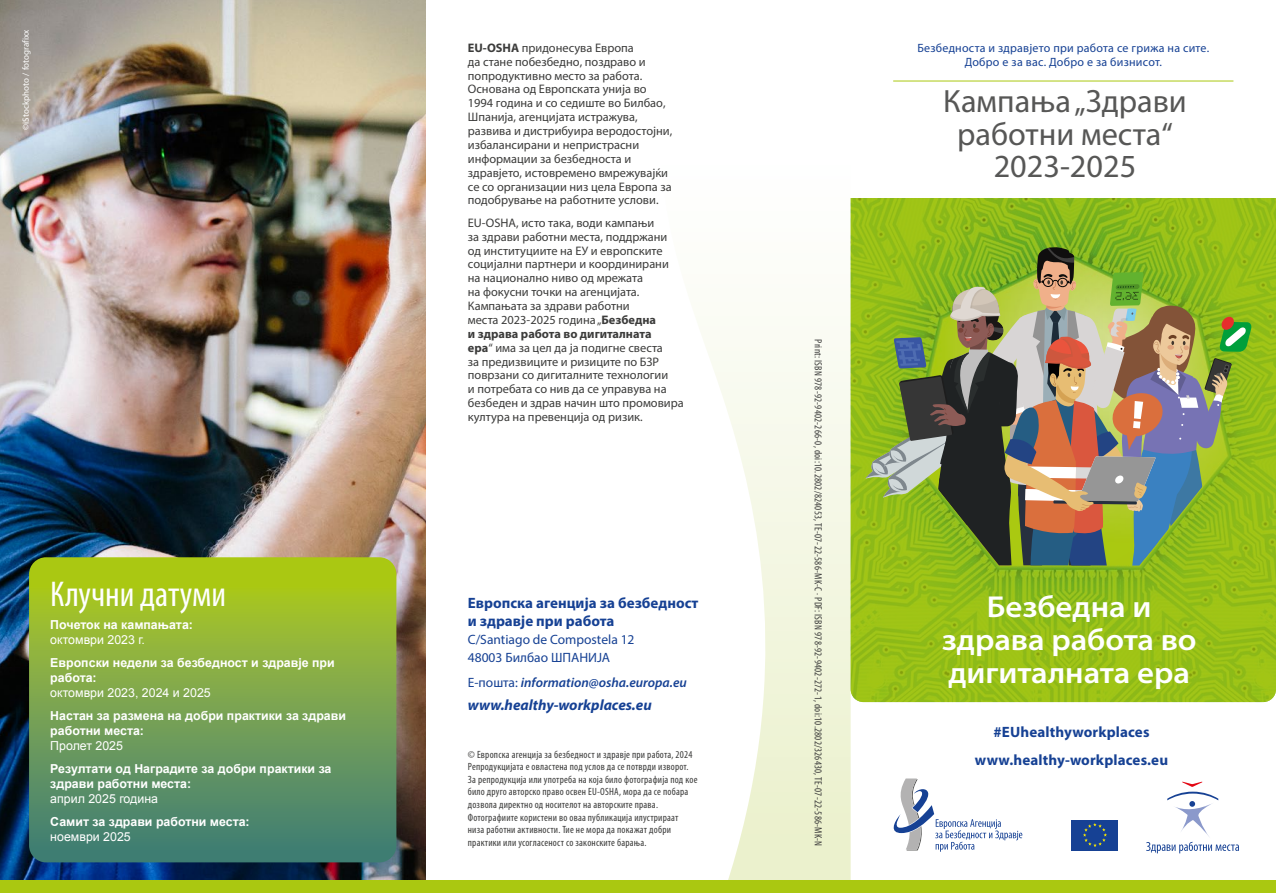
<style>
.page{position:relative;width:1276px;height:893px;background:#fff}
.page>*{position:absolute;margin:0;border:0;box-sizing:border-box;transform-origin:0 0}
.Title_H1{font:condensed 36px "Myriad Pro";color:#fff}
.Healthy_Worplaces_Ca{font:32.25px/32.2px "Myriad Pro";color:#575756;text-align:center}
.logotext-grigio{font:600 semi-expanded 30.3px/33.3px "Myriad Pro";color:#fff;text-align:center}
.Paragraph_title{font:700 15px/18px "Myriad Pro";color:#164194}
.indirizzo_blu{font:italic 700 15px "Myriad Pro";color:#164194}
.Paragraph_title-2{font:13.5px/18px "Myriad Pro";color:#164194}
.Paragraph_title-3{font:italic 600 13.5px "Myriad Pro";color:#164194}
.t1{font:12.3px/14px "Myriad Pro";color:#3c3c3b}
.text_in_green_box{font:700 12.3px/14.9px "Arial";color:#fff}
.little_claim{font:12px "Myriad Pro";letter-spacing:.02em;color:#164194}
.ISBN_doi_TE_codes{font:condensed 10.5px/12.6px "Myriad Pro";letter-spacing:.02em;color:#3c3c3b}
.t2{font:9px "Myriad Pro";color:#fff}
.s1{font-weight:400}
.s2{font-weight:700}
.s3{font-weight:400;font-style:normal}
</style>
<div class="page">
<svg style="left:696px;top:316px;width:154px;height:564px"></svg>
<img style="left:0;top:0;width:425px;height:880px">
<div style="left:0;top:880px;width:1276px;height:13px;background:#aac811"></div>
<svg style="left:1146px;top:782px;width:93px;height:71px"></svg>
<div style="left:1071px;top:820px;width:47px;height:30px;background:#164194"></div>
<svg style="left:1083px;top:823px;width:24px;height:24px"></svg>
<svg style="left:893px;top:778px;width:129px;height:74px"></svg>
<hr style="left:893px;top:81px;width:340px;height:1px;background:#aac811">
<svg style="left:850px;top:198px;width:426px;height:504px;background:#95be19"></svg>
<svg style="left:865px;top:246px;width:387px;height:320px;background:#89964e"></svg>
<svg style="left:29px;top:557px;width:367px;height:305px;background:#78a34b"></svg>
<p class="t2" style="left:20px;top:130px;width:102px;rotate:-90deg">©iStockphoto / fotografixx</p>
<h1 class="Title_H1" style="left:50px;top:572px;width:177px">Клучни датуми</h1>
<p class="text_in_green_box" style="left:50px;top:618px;width:144px">Почеток на кампањата: <span class="s1">октомври 2023 г.</span></p>
<p class="text_in_green_box" style="left:50px;top:656px;width:286px">Европски недели за безбедност и здравје при работа:<br><span class="s1">октомври 2023, 2024 и 2025</span></p>
<p class="text_in_green_box" style="left:50px;top:709px;width:297px">Настан за размена на добри практики за здрави работни места:<br><span class="s1">Пролет 2025</span></p>
<p class="text_in_green_box" style="left:50px;top:762px;width:283px">Резултати од Наградите за добри практики за здрави работни места:<br><span class="s1">април 2025 година</span></p>
<p class="text_in_green_box" style="left:50px;top:815px;width:201px">Самит за здрави работни места: <span class="s1">ноември 2025</span></p>
<p class="t1" style="left:468px;top:41px;width:206px"><span class="s2">EU-OSHA</span> придонесува Европа<br>да стане побезбедно, поздраво и попродуктивно место за работа.<br>Основана од Европската унија во<br>1994 година и со седиште во Билбао,<br>Шпанија, агенцијата истражува, развива и дистрибуира веродостојни, избалансирани и непристрасни информации за безбедноста и здравјето, истовремено вмрежувајќи се со организации низ цела Европа за подобрување на работните услови.</p>
<p class="t1" style="left:468px;top:216px;width:217px">EU-OSHA, исто така, води кампањи<br>за здрави работни места, поддржани<br>од институциите на ЕУ и европските социјални партнери и координирани на национално ниво од мрежата<br>на фокусни точки на агенцијата.<br>Кампањата за здрави работни<br>места 2023-2025 година „<span class="s2">Безбедна<br>и здрава работа во дигиталната<br>ера</span>“ има за цел да ја подигне свеста<br>за предизвиците и ризиците по БЗР поврзани со дигиталните технологии<br>и потребата со нив да се управува на безбеден и здрав начин што промовира култура на превенција од ризик.</p>
<p class="Paragraph_title" style="left:468px;top:594px;width:232px">Европска агенција за безбедност и здравје при работа</p>
<p class="Paragraph_title-2" style="left:468px;top:630px;width:168px">C/Santiago de Compostela 12<br>48003 Билбао ШПАНИЈА</p>
<p class="Paragraph_title-3" style="left:468px;top:674px;width:220px"><span class="s3">Е-пошта:</span> information@osha.europa.eu</p>
<p class="indirizzo_blu" style="left:468px;top:695px;width:185px">www.healthy-workplaces.eu</p>
<p class="ISBN_doi_TE_codes" style="left:468px;top:748px;width:226px">© Европска агенција за безбедност и здравје при работа, 2024</p>
<p class="ISBN_doi_TE_codes" style="left:468px;top:760px;width:222px">Репродукцијата е овластена под услов да се потврди изворот.</p>
<p class="ISBN_doi_TE_codes" style="left:468px;top:773px;width:231px">За репродукција или употреба на која било фотографија под кое било друго авторско право освен EU-OSHA, мора да се побара дозвола директно од носителот на авторските права.</p>
<p class="ISBN_doi_TE_codes" style="left:468px;top:811px;width:212px">Фотографиите користени во оваа публикација илустрираат низа работни активности. Тие не мора да покажат добри практики или усогласеност со законските барања.</p>
<p class="ISBN_doi_TE_codes" style="left:824px;top:339px;width:508px;rotate:90deg">Print: ISBN 978-92-9402-266-0, doi:10.2802/824053, TE-07-22-586-MK-C · PDF: ISBN 978-92-9402-272-1, doi:10.2802/326430, TE-07-22-586-MK-N</p>
<p class="little_claim" style="left:917px;top:40px;width:293px">Безбедноста и здравјето при работа се грижа на сите.</p>
<p class="little_claim" style="left:964px;top:54px;width:199px">Добро е за вас. Добро е за бизнисот.</p>
<p class="Healthy_Worplaces_Ca" style="left:943px;top:85px;width:245px">Кампања „Здрави работни места“<br>2023-2025</p>
<p class="logotext-grigio" style="left:941px;top:590px;width:256px">Безбедна и здрава работа во дигиталната ера</p>
<p class="Paragraph_title" style="left:993px;top:723px;width:158px">#EUhealthyworkplaces</p>
<p class="Paragraph_title" style="left:975px;top:751px;width:195px">www.healthy-workplaces.eu</p>
</div>
